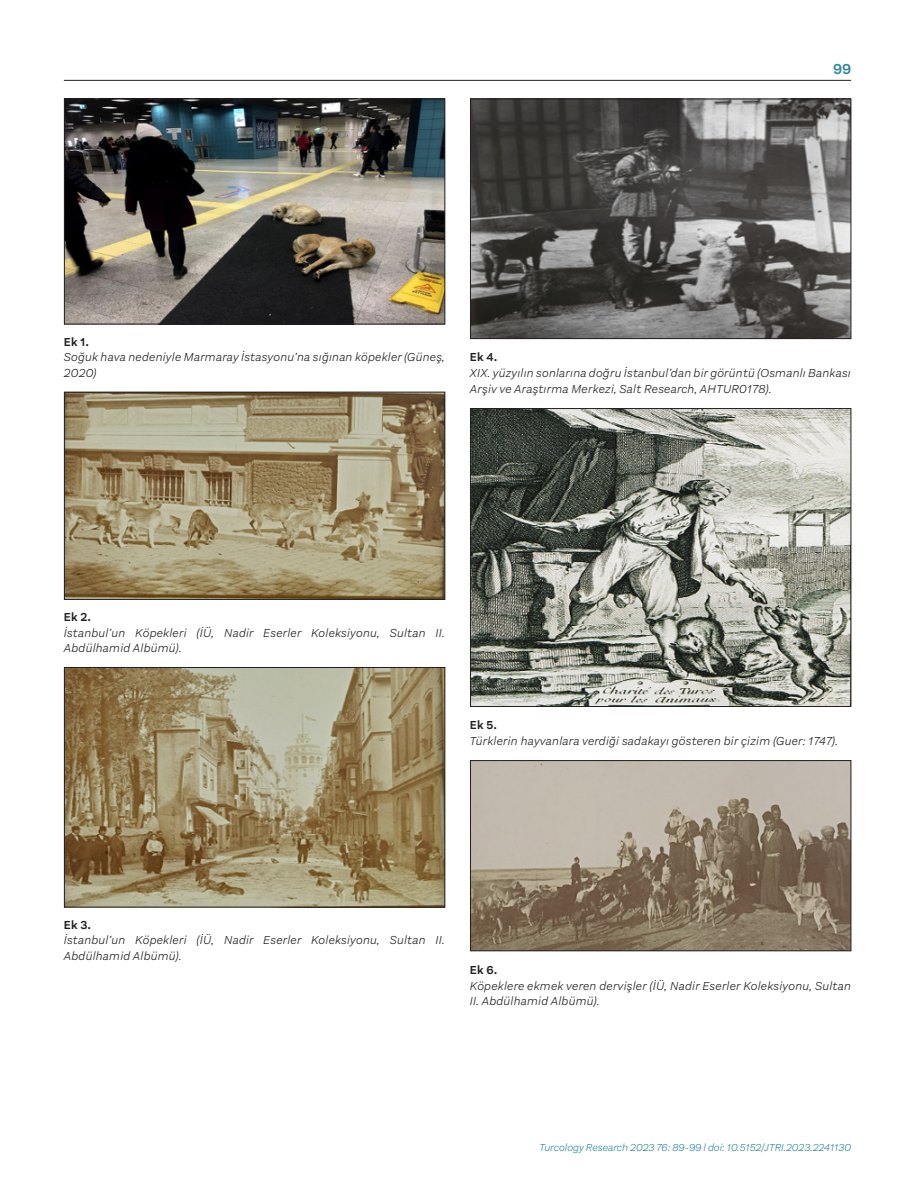
<style>
.page{position:relative;width:915px;height:1191px;background:#fff}
.page>*{position:absolute;margin:0;border:0;box-sizing:border-box;transform-origin:0 0}
.t1{font:600 15px "Aestetico";color:#318a9b}
.t2{font:italic 300 12px/15.8px "Aestetico";letter-spacing:.025em;color:#231f20}
.t3{font:600 12px "Aestetico";letter-spacing:.025em;color:#231f20}
.t4{font:italic 300 10.5px "Aestetico";color:#318a9b}
</style>
<div class="page">
<hr style="left:64px;top:80px;width:786px;height:1px;background:#231f20">
<img style="left:66px;top:101px;width:377px;height:221px">
<div style="left:64px;top:99px;width:381px;height:225px;border:1px solid #231f20"></div>
<img style="left:66px;top:394px;width:377px;height:203px">
<div style="left:64px;top:392px;width:381px;height:207px;border:1px solid #231f20"></div>
<img style="left:66px;top:669px;width:377px;height:236px">
<div style="left:64px;top:667px;width:381px;height:240px;border:1px solid #231f20"></div>
<img style="left:472px;top:101px;width:376px;height:236px">
<div style="left:470px;top:99px;width:380px;height:240px;border:1px solid #231f20"></div>
<img style="left:472px;top:410px;width:376px;height:294px">
<div style="left:470px;top:408px;width:380px;height:298px;border:1px solid #231f20"></div>
<img style="left:472px;top:762px;width:376px;height:187px">
<div style="left:470px;top:760px;width:380px;height:191px;border:1px solid #231f20"></div>
<p class="t1" style="left:832px;top:60px;width:19px">99</p>
<p class="t3" style="left:64px;top:334px;width:27px">Ek 1.</p>
<p class="t2" style="left:64px;top:349px;width:382px">Soğuk hava nedeniyle Marmaray İstasyonu’na sığınan köpekler (Güneş,<br>2020)</p>
<p class="t3" style="left:469px;top:350px;width:29px">Ek 4.</p>
<p class="t2" style="left:469px;top:365px;width:382px">XIX. yüzyılın sonlarına doğru İstanbul’dan bir görüntü (Osmanlı Bankası<br>Arşiv ve Araştırma Merkezi, Salt Research, AHTUR0178).</p>
<p class="t3" style="left:64px;top:610px;width:28px">Ek 2.</p>
<p class="t2" style="left:64px;top:625px;width:382px">İstanbul’un Köpekleri (İÜ, Nadir Eserler Koleksiyonu, Sultan II.<br>Abdülhamid Albümü).</p>
<p class="t3" style="left:469px;top:718px;width:28px">Ek 5.</p>
<p class="t2" style="left:469px;top:732px;width:369px">Türklerin hayvanlara verdiği sadakayı gösteren bir çizim (Guer: 1747).</p>
<p class="t3" style="left:64px;top:917px;width:28px">Ek 3.</p>
<p class="t2" style="left:64px;top:932px;width:382px">İstanbul’un Köpekleri (İÜ, Nadir Eserler Koleksiyonu, Sultan II.<br>Abdülhamid Albümü).</p>
<p class="t3" style="left:469px;top:963px;width:29px">Ek 6.</p>
<p class="t2" style="left:469px;top:977px;width:382px">Köpeklere ekmek veren dervişler (İÜ, Nadir Eserler Koleksiyonu, Sultan<br>II. Abdülhamid Albümü).</p>
<p class="t4" style="left:539px;top:1141px;width:313px">Turcology Research 2023 76: 89-99 l doi: 10.5152/JTRI.2023.2241130</p>
</div>
